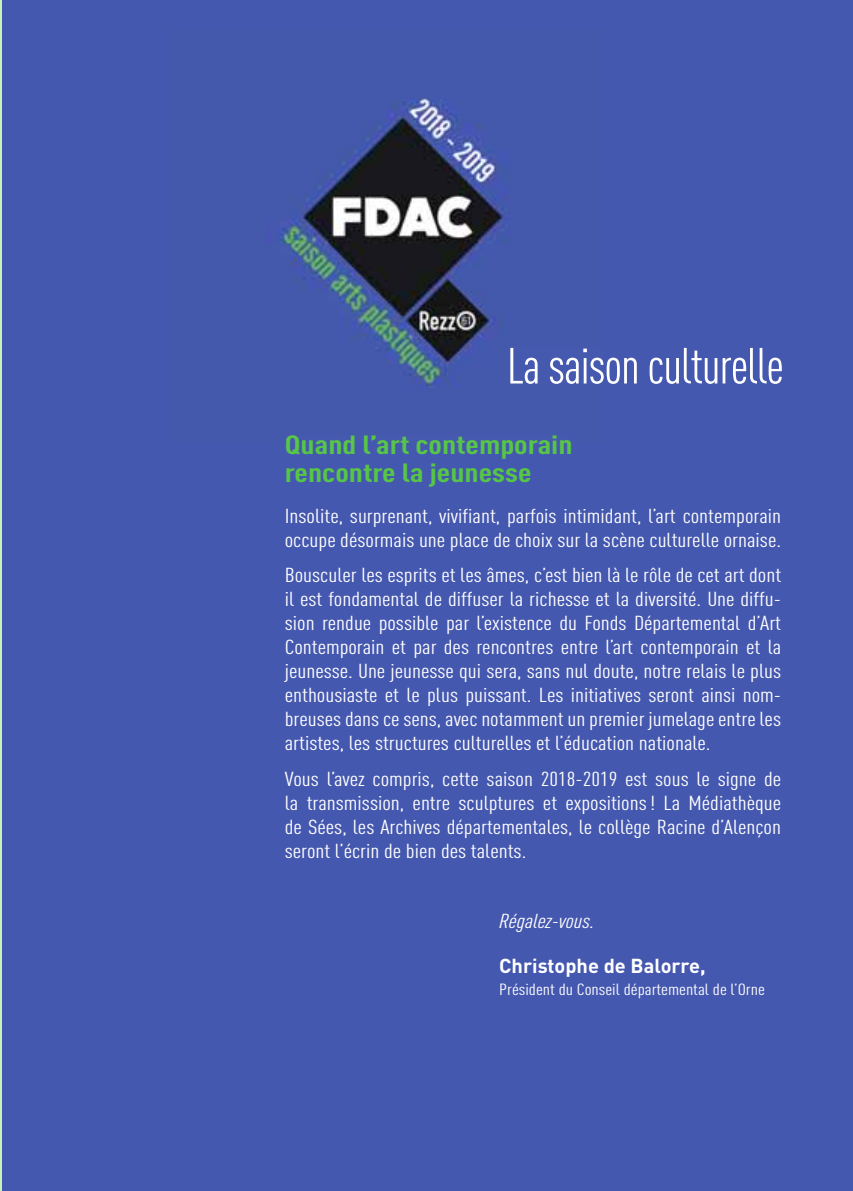
<style>
.page{position:relative;width:853px;height:1191px;background:#fff}
.page>*{position:absolute;margin:0;border:0;box-sizing:border-box;transform-origin:0 0}
.t1{font:condensed 50px "DIN Pro";letter-spacing:-.02em;color:#fff}
.t2{font:700 condensed 26px "DIN Pro";color:#59c646;scale:1.31 1}
.t3{font:700 condensed 26px "DIN Pro";color:#57c646;scale:1.31 1}
.t4{font:condensed 20px/24px "DIN Pro";color:#fff;text-align:justify;scale:1.2 1}
.t5{font:700 20px "DIN Pro";color:#fff}
.t6{font:italic condensed 20px "DIN Pro";color:#fff;scale:1.22 1}
.t7{font:condensed 16px "DIN Pro";color:#fff;scale:1.22 1}
</style>
<div class="page">
<div style="left:1px;top:0;width:851px;height:1191px;background:#4558af"></div>
<img style="left:279px;top:98px;width:234px;height:289px">
<svg style="left:472px;top:383px;width:26px;height:1px"></svg>
<img style="left:510px;top:348px;width:92px;height:36px">
<hr style="left:0;top:0;width:1px;height:1191px;background:#c7f3b4">
<h1 class="t1" style="left:507px;top:348px;width:278px">La saison culturelle</h1>
<h2 class="t2" style="left:285px;top:435px;width:221px">Quand l’art contemporain</h2>
<h2 class="t3" style="left:285px;top:463px;width:190px">rencontre la jeunesse</h2>
<p class="t4" style="left:285px;top:506px;width:415px">Insolite, surprenant, vivifiant, parfois intimidant, l’art contemporain occupe désormais une place de choix sur la scène culturelle ornaise.</p>
<p class="t4" style="left:285px;top:565px;width:415px">Bousculer les esprits et les âmes, c’est bien là le rôle de cet art dont il est fondamental de diffuser la richesse et la diversité. Une diffu&shy;sion rendue possible par l’existence du Fonds Départemental d’Art Contemporain et par des rencontres entre l’art contemporain et la jeunesse. Une jeunesse qui sera, sans nul doute, notre relais le plus enthousiaste et le plus puissant. Les initiatives seront ainsi nom&shy;breuses dans ce sens, avec notamment un premier jumelage entre les artistes, les structures culturelles et l’éducation nationale.</p>
<p class="t4" style="left:285px;top:769px;width:415px">Vous l’avez compris, cette saison 2018-2019 est sous le signe de la transmission, entre sculptures et expositions ! La Médiathèque de Sées, les Archives départementales, le collège Racine d’Alençon seront l’écrin de bien des talents.</p>
<p class="t6" style="left:499px;top:913px;width:80px">Régalez-vous.</p>
<p class="t5" style="left:499px;top:959px;width:208px">Christophe de Balorre,</p>
<p class="t7" style="left:499px;top:983px;width:219px">Président du Conseil départemental de l’Orne</p>
</div>
